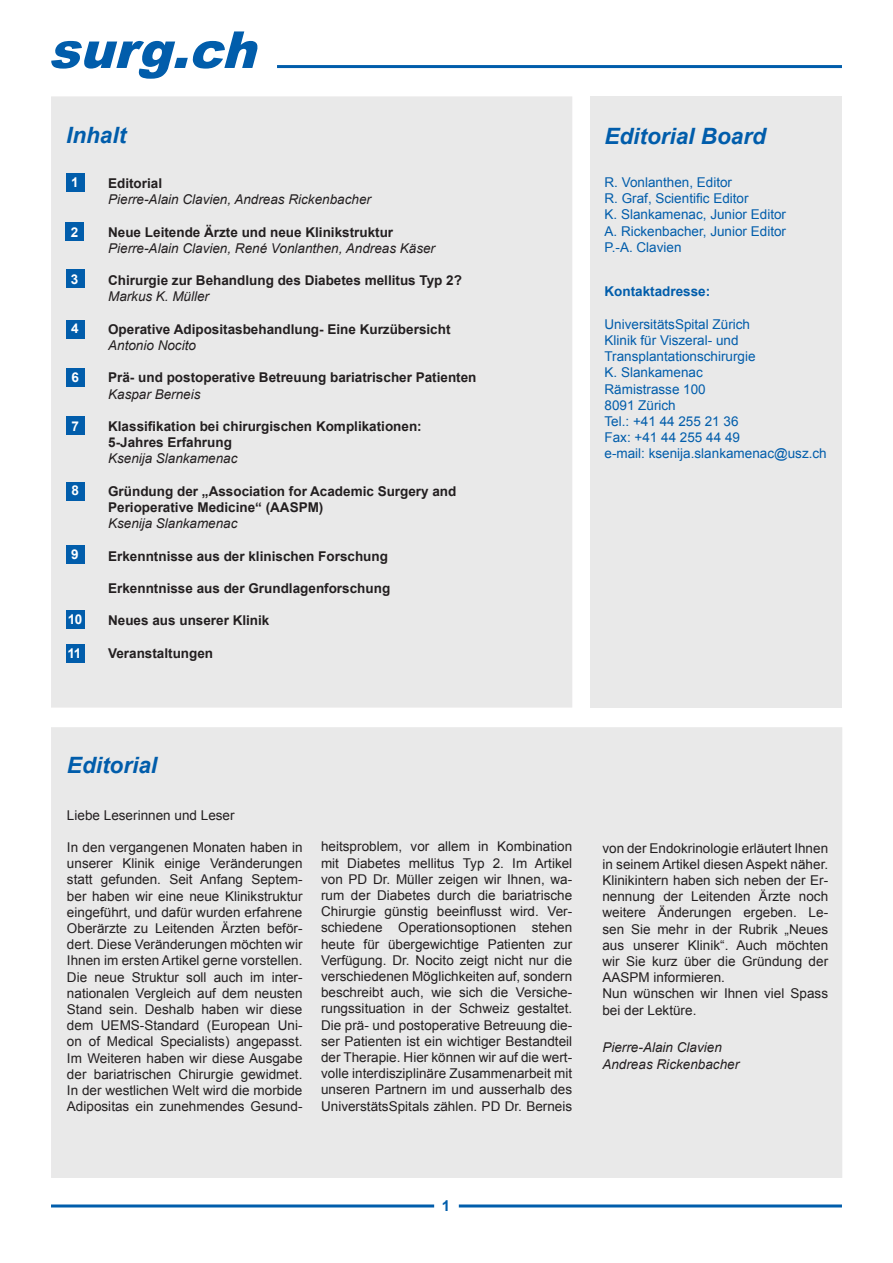
<style>
.page{position:relative;width:893px;height:1263px;background:#fff}
.page>*{position:absolute;margin:0;border:0;box-sizing:border-box;transform-origin:0 0}
.t1{font:italic 900 51px "Arial";color:#015dab}
.t2{font:italic 700 22.5px "Arial";color:#015dab}
.t3{font:700 15px "Arial";color:#015dab}
.t4{font:13.5px/16.2px "Arial";color:#231f20;text-align:justify}
.t5{font:700 13.5px/16.2px "Arial";color:#231f20}
.t6{font:13.5px/16.2px "Arial";color:#015dab}
.t7{font:italic 13.5px/16.2px "Arial";color:#231f20}
.t8{font:700 13.5px "Arial";color:#015dab}
.t9{font:700 13.5px "Arial";color:#fff}
</style>
<div class="page">
<hr style="left:277px;top:65px;width:565px;height:3px;background:#015dab">
<hr style="left:51px;top:1204px;width:383px;height:3px;background:#015dab">
<hr style="left:459px;top:1204px;width:383px;height:3px;background:#015dab">
<div style="left:52px;top:97px;width:520px;height:610px;background:#e9e9e9"></div>
<div style="left:52px;top:728px;width:789px;height:449px;background:#e9e9e9"></div>
<div style="left:590px;top:96px;width:252px;height:612px;background:#e9e9e9"></div>
<div style="left:66px;top:611px;width:19px;height:18px;background:#015dab"></div>
<div style="left:66px;top:482px;width:19px;height:18px;background:#015dab"></div>
<div style="left:66px;top:368px;width:19px;height:18px;background:#015dab"></div>
<div style="left:66px;top:320px;width:19px;height:18px;background:#015dab"></div>
<div style="left:66px;top:270px;width:18px;height:18px;background:#015dab"></div>
<div style="left:66px;top:223px;width:18px;height:18px;background:#015dab"></div>
<div style="left:66px;top:174px;width:19px;height:18px;background:#015dab"></div>
<div style="left:66px;top:546px;width:19px;height:18px;background:#015dab"></div>
<div style="left:66px;top:417px;width:19px;height:18px;background:#015dab"></div>
<div style="left:66px;top:644px;width:18px;height:19px;background:#015dab"></div>
<h1 class="t1" style="left:48px;top:13px;width:228px">surg.ch</h1>
<h2 class="t2" style="left:66px;top:121px;width:62px">Inhalt</h2>
<p class="t5" style="left:108px;top:176px;width:56px">Editorial</p>
<p class="t7" style="left:108px;top:191px;width:264px">Pierre-Alain Clavien, Andreas Rickenbacher</p>
<p class="t5" style="left:108px;top:224px;width:287px">Neue Leitende Ärzte und neue Klinikstruktur</p>
<p class="t7" style="left:108px;top:240px;width:328px">Pierre-Alain Clavien, René Vonlanthen, Andreas Käser</p>
<p class="t5" style="left:108px;top:273px;width:355px">Chirurgie zur Behandlung des Diabetes mellitus Typ 2?</p>
<p class="t7" style="left:108px;top:289px;width:102px">Markus K. Müller</p>
<p class="t5" style="left:108px;top:321px;width:344px">Operative Adipositasbehandlung- Eine Kurzübersicht</p>
<p class="t7" style="left:108px;top:337px;width:89px">Antonio Nocito</p>
<p class="t5" style="left:108px;top:370px;width:370px">Prä- und postoperative Betreuung bariatrischer Patienten</p>
<p class="t7" style="left:108px;top:386px;width:94px">Kaspar Berneis</p>
<p class="t5" style="left:108px;top:419px;width:315px">Klassifikation bei chirurgischen Komplikationen:<br>5-Jahres Erfahrung</p>
<p class="t7" style="left:108px;top:451px;width:131px">Ksenija Slankamenac</p>
<p class="t5" style="left:108px;top:483px;width:350px">Gründung der „Association for Academic Surgery and<br>Perioperative Medicine“ (AASPM)</p>
<p class="t7" style="left:108px;top:515px;width:131px">Ksenija Slankamenac</p>
<p class="t5" style="left:108px;top:548px;width:281px">Erkenntnisse aus der klinischen Forschung</p>
<p class="t5" style="left:108px;top:581px;width:284px">Erkenntnisse aus der Grundlagenforschung</p>
<p class="t5" style="left:108px;top:613px;width:163px">Neues aus unserer Klinik</p>
<p class="t5" style="left:108px;top:645px;width:107px">Veranstaltungen</p>
<p class="t9" style="left:71px;top:174px;width:9px">1</p>
<p class="t9" style="left:71px;top:223px;width:9px">2</p>
<p class="t9" style="left:71px;top:270px;width:9px">3</p>
<p class="t9" style="left:71px;top:320px;width:9px">4</p>
<p class="t9" style="left:72px;top:368px;width:9px">6</p>
<p class="t9" style="left:72px;top:417px;width:9px">7</p>
<p class="t9" style="left:72px;top:482px;width:9px">8</p>
<p class="t9" style="left:71px;top:546px;width:9px">9</p>
<p class="t9" style="left:68px;top:611px;width:16px">10</p>
<p class="t9" style="left:68px;top:644px;width:15px">11</p>
<h2 class="t2" style="left:67px;top:750px;width:92px">Editorial</h2>
<h2 class="t2" style="left:604px;top:121px;width:163px">Editorial Board</h2>
<p class="t6" style="left:604px;top:174px;width:183px">R. Vonlanthen, Editor<br>R. Graf, Scientific Editor<br>K. Slankamenac, Junior Editor<br>A. Rickenbacher, Junior Editor<br>P.-A. Clavien</p>
<p class="t8" style="left:604px;top:283px;width:107px">Kontaktadresse:</p>
<p class="t6" style="left:604px;top:316px;width:224px">UniversitätsSpital Zürich<br>Klinik für Viszeral- und<br>Transplantationschirurgie<br>K. Slankamenac<br>Rämistrasse 100<br>8091 Zürich<br>Tel.: +41 44 255 21 36<br>Fax: +41 44 255 44 49<br>e-mail: ksenija.slankamenac@usz.ch</p>
<p class="t4" style="left:67px;top:807px;width:169px">Liebe Leserinnen und Leser</p>
<p class="t4" style="left:67px;top:839px;width:237px">In den vergangenen Monaten haben in unserer Klinik einige Veränderungen statt gefunden. Seit Anfang Septem&shy;ber haben wir eine neue Klinikstruktur eingeführt, und dafür wurden erfahrene Oberärzte zu Leitenden Ärzten beför&shy;dert. Diese Veränderungen möchten wir Ihnen im ersten Artikel gerne vorstellen.<br>Die neue Struktur soll auch im inter&shy;nationalen Vergleich auf dem neusten Stand sein. Deshalb haben wir diese dem UEMS-Standard (European Uni&shy;on of Medical Specialists) angepasst.<br>Im Weiteren haben wir diese Ausgabe der bariatrischen Chirurgie gewidmet.<br>In der westlichen Welt wird die morbide Adipositas ein zunehmendes Gesund-</p>
<p class="t4" style="left:602px;top:840px;width:227px;text-align:left">von der Endokrinologie erläutert Ihnen in seinem Artikel diesen Aspekt näher.<br>Klinikintern haben sich neben der Er&shy;nennung der Leitenden Ärzte noch weitere Änderungen ergeben. Le&shy;sen Sie mehr in der Rubrik „Neues aus unserer Klinik“. Auch möchten wir Sie kurz über die Gründung der<br>AASPM informieren.<br>Nun wünschen wir Ihnen viel Spass bei der Lektüre.</p>
<p class="t4" style="left:321px;top:839px;width:253px">heitsproblem, vor allem in Kombination mit Diabetes mellitus Typ 2. Im Artikel von PD Dr. Müller zeigen wir Ihnen, wa&shy;rum der Diabetes durch die bariatrische Chirurgie günstig beeinflusst wird. Ver&shy;schiedene Operationsoptionen stehen heute für übergewichtige Patienten zur Verfügung. Dr. Nocito zeigt nicht nur die verschiedenen Möglichkeiten auf, sondern beschreibt auch, wie sich die Versiche&shy;rungssituation in der Schweiz gestaltet.<br>Die prä- und postoperative Betreuung die&shy;ser Patienten ist ein wichtiger Bestandteil der Therapie. Hier können wir auf die wert&shy;volle interdisziplinäre Zusammenarbeit mit unseren Partnern im und ausserhalb des UniverstätsSpitals zählen. PD Dr. Berneis</p>
<p class="t7" style="left:602px;top:1040px;width:138px">Pierre-Alain Clavien<br>Andreas Rickenbacher</p>
<p class="t3" style="left:442px;top:1196px;width:10px">1</p>
</div>
